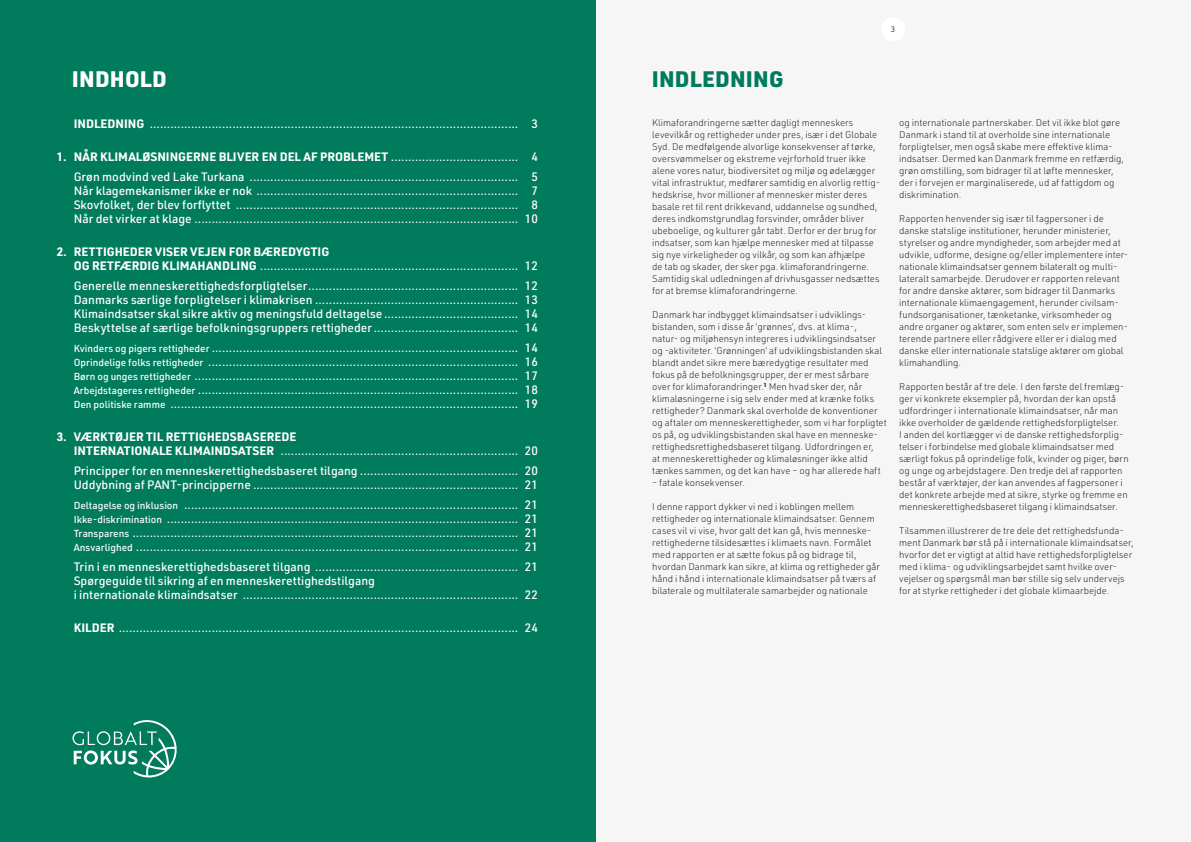
<style>
.page{position:relative;width:1191px;height:842px;background:#fff}
.page>*{position:absolute;margin:0;border:0;box-sizing:border-box;transform-origin:0 0}
.t1{font:900 22px "URWDIN";letter-spacing:.01em;color:#007b5c}
.t2{font:900 22px "URWDIN";letter-spacing:.01em;color:#fff}
.t3{font:500 12px/14px "URWDIN";color:#fff;text-align:justify}
.t4{font:200 9.5px/12px "URWDIN";color:#000}
.t5{font:300 8px "URWDIN";color:#000}
.s1{font-weight:700}
.s2{font-size:10px}
</style>
<div class="page">
<div style="left:595px;top:0;width:596px;height:842px;background:#f6f6f6"></div>
<div style="left:881px;top:17px;width:24px;height:24px;background:#fff;border-radius:50%"></div>
<div style="left:0;top:0;width:595px;height:842px;background:#007b5c"></div>
<svg style="left:72px;top:720px;width:105px;height:57px"></svg>
<h1 class="t2" style="left:72px;top:63px;width:96px">INDHOLD</h1>
<p class="t3" style="left:74px;top:117px;width:465px"><span class="s1">INDLEDNING</span> ........................................................................................................... 3</p>
<p class="t3" style="left:57px;top:147px;width:482px;line-height:20px;text-align:right"><span class="s1">1. NÅR KLIMALØSNINGERNE BLIVER EN DEL AF PROBLEMET</span> ..................................... 4<br>Grøn modvind ved Lake Turkana .............................................................................. 5</p>
<p class="t3" style="left:74px;top:184px;width:465px">Når klagemekanismer ikke er nok ............................................................................ 7<br>Skovfolket, der blev forflyttet .................................................................................. 8<br>Når det virker at klage .............................................................................................. 10</p>
<p class="t3" style="left:74px;top:245px;width:465px;text-indent:-17px"><span class="s1">2. RETTIGHEDER VISER VEJEN FOR BÆREDYGTIG<br>OG RETFÆRDIG KLIMAHANDLING</span> ........................................................................... 12</p>
<p class="t3" style="left:74px;top:279px;width:465px">Generelle menneskerettighedsforpligtelser............................................................. 12<br>Danmarks særlige forpligtelser i klimakrisen ........................................................... 13<br>Klimaindsatser skal sikre aktiv og meningsfuld deltagelse ....................................... 14<br>Beskyttelse af særlige befolkningsgruppers rettigheder.......................................... 14</p>
<p class="t3" style="left:74px;top:341px;width:466px"><span class="s2">Kvinders og pigers rettigheder</span> ......................................................................................... 14<br><span class="s2">Oprindelige folks rettigheder</span> .......................................................................................... 16<br><span class="s2">Børn og unges rettigheder</span> .............................................................................................. 17<br><span class="s2">Arbejdstageres rettigheder</span> ............................................................................................. 18<br><span class="s2">Den politiske ramme</span> ..................................................................................................... 19</p>
<p class="t3" style="left:74px;top:430px;width:465px;text-indent:-17px"><span class="s1">3. VÆRKTØJER TIL RETTIGHEDSBASEREDE<br>INTERNATIONALE KLIMAINDSATSER</span> ..................................................................... 20</p>
<p class="t3" style="left:74px;top:464px;width:465px">Principper for en menneskerettighedsbaseret tilgang .............................................. 20<br>Uddybning af PANT-principperne ............................................................................. 21</p>
<p class="t3" style="left:74px;top:498px;width:466px"><span class="s2">Deltagelse og inklusion</span> ................................................................................................. 21<br><span class="s2">Ikke-diskrimination</span> ...................................................................................................... 21<br><span class="s2">Transparens</span> ................................................................................................................ 21<br><span class="s2">Ansvarlighed</span> ............................................................................................................... 21</p>
<p class="t3" style="left:74px;top:560px;width:465px;text-align:left">Trin i en menneskerettighedsbaseret tilgang ........................................................... 21<br>Spørgeguide til sikring af en menneskerettighedstilgang<br>i internationale klimaindsatser ................................................................................ 22</p>
<p class="t3" style="left:74px;top:621px;width:465px"><span class="s1">KILDER</span> .................................................................................................................... 24</p>
<p class="t5" style="left:891px;top:24px;width:6px">3</p>
<h1 class="t1" style="left:652px;top:63px;width:133px">INDLEDNING</h1>
<p class="t4" style="left:652px;top:117px;width:229px">Klimaforandringerne sætter dagligt menneskers levevilkår og rettigheder under pres, især i det Globale Syd. De medfølgende alvorlige konsekvenser af tørke, oversvømmelser og ekstreme vejrforhold truer ikke alene vores natur, biodiversitet og miljø og ødelægger vital infrastruktur, medfører samtidig en alvorlig rettig&shy;hedskrise, hvor millioner af mennesker mister deres basale ret til rent drikkevand, uddannelse og sundhed, deres indkomstgrundlag forsvinder, områder bliver ubeboelige, og kulturer går tabt. Derfor er der brug for indsatser, som kan hjælpe mennesker med at tilpasse sig nye virkeligheder og vilkår, og som kan afhjælpe<br>de tab og skader, der sker pga. klimaforandringerne.<br>Samtidig skal udledningen af drivhusgasser nedsættes for at bremse klimaforandringerne.</p>
<p class="t4" style="left:652px;top:309px;width:236px">Danmark har indbygget klimaindsatser i udviklings&shy;bistanden, som i disse år ’grønnes’, dvs. at klima-,<br>natur- og miljøhensyn integreres i udviklingsindsatser og -aktiviteter. ’Grønningen’ af udviklingsbistanden skal blandt andet sikre mere bæredygtige resultater med fokus på de befolkningsgrupper, der er mest sårbare over for klimaforandringer.<sup>1</sup> Men hvad sker der, når klimaløsningerne i sig selv ender med at krænke folks rettigheder? Danmark skal overholde de konventioner og aftaler om menneskerettigheder, som vi har forpligtet os på, og udviklingsbistanden skal have en menneske&shy;rettighedsrettighedsbaseret tilgang. Udfordringen er,<br>at menneskerettigheder og klimaløsninger ikke altid tænkes sammen, og det kan have – og har allerede haft</p>
<p class="t4" style="left:652px;top:477px;width:94px">– fatale konsekvenser.</p>
<p class="t4" style="left:652px;top:501px;width:229px">I denne rapport dykker vi ned i koblingen mellem rettigheder og internationale klimaindsatser. Gennem cases vil vi vise, hvor galt det kan gå, hvis menneske&shy;rettighederne tilsidesættes i klimaets navn. Formålet med rapporten er at sætte fokus på og bidrage til, hvordan Danmark kan sikre, at klima og rettigheder går hånd i hånd i internationale klimaindsatser på tværs af bilaterale og multilaterale samarbejder og nationale</p>
<p class="t4" style="left:899px;top:117px;width:226px">og internationale partnerskaber. Det vil ikke blot gøre Danmark i stand til at overholde sine internationale forpligtelser, men også skabe mere effektive klima&shy;indsatser. Dermed kan Danmark fremme en retfærdig, grøn omstilling, som bidrager til at løfte mennesker, der i forvejen er marginaliserede, ud af fattigdom og diskrimination.</p>
<p class="t4" style="left:899px;top:213px;width:231px">Rapporten henvender sig især til fagpersoner i de danske statslige institutioner, herunder ministerier, styrelser og andre myndigheder, som arbejder med at udvikle, udforme, designe og/eller implementere inter&shy;nationale klimaindsatser gennem bilateralt og multi&shy;lateralt samarbejde. Derudover er rapporten relevant for andre danske aktører, som bidrager til Danmarks internationale klimaengagement, herunder civilsam&shy;fundsorganisationer, tænketanke, virksomheder og andre organer og aktører, som enten selv er implemen&shy;terende partnere eller rådgivere eller er i dialog med danske eller internationale statslige aktører om global klimahandling.</p>
<p class="t4" style="left:899px;top:380px;width:231px">Rapporten består af tre dele. I den første del fremlæg&shy;ger vi konkrete eksempler på, hvordan der kan opstå udfordringer i internationale klimaindsatser, når man ikke overholder de gældende rettighedsforpligtelser.<br>I anden del kortlægger vi de danske rettighedsforplig&shy;telser i forbindelse med globale klimaindsatser med særligt fokus på oprindelige folk, kvinder og piger, børn og unge og arbejdstagere. Den tredje del af rapporten består af værktøjer, der kan anvendes af fagpersoner i det konkrete arbejde med at sikre, styrke og fremme en menneskerettighedsbaseret tilgang i klimaindsatser.</p>
<p class="t4" style="left:899px;top:524px;width:236px">Tilsammen illustrerer de tre dele det rettighedsfunda&shy;ment Danmark bør stå på i internationale klimaindsatser, hvorfor det er vigtigt at altid have rettighedsforpligtelser med i klima- og udviklingsarbejdet samt hvilke over-- vejelser og spørgsmål man bør stille sig selv undervejs for at styrke rettigheder i det globale klimaarbejde.</p>
</div>
